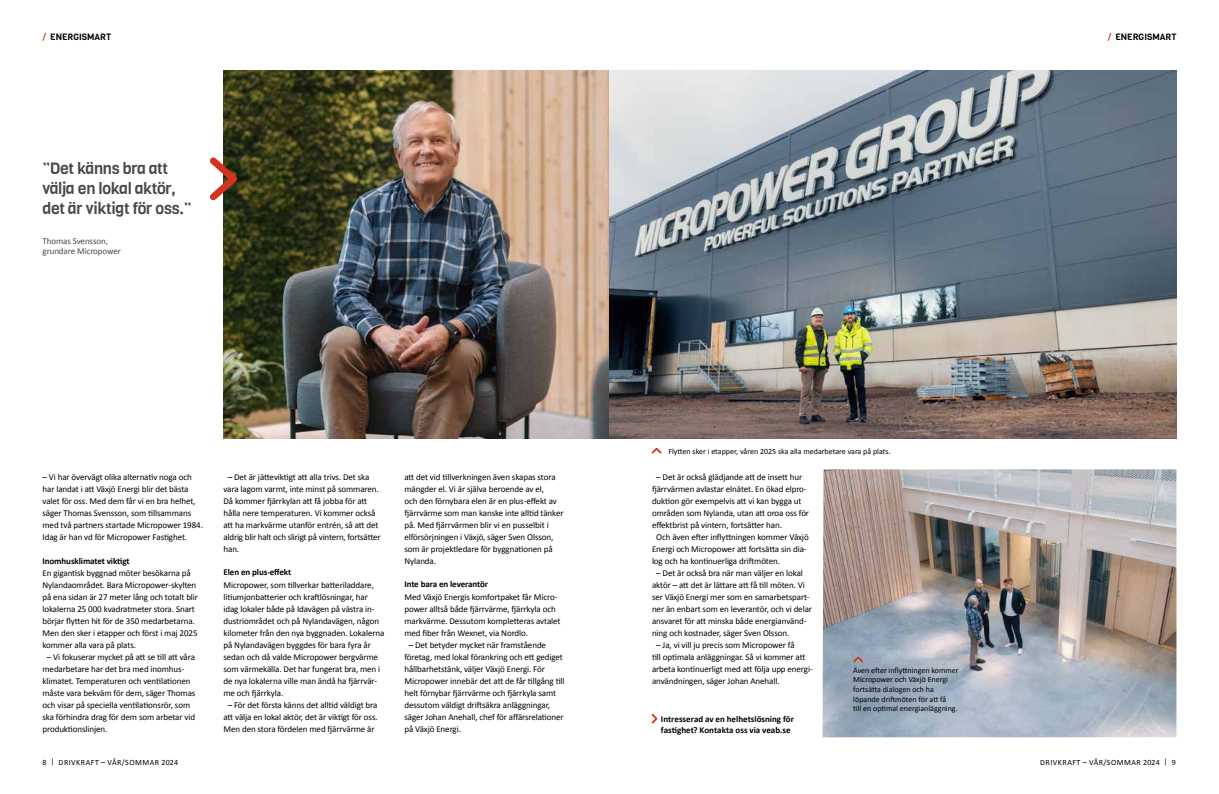
<style>
.page{position:relative;width:1219px;height:794px;background:#fff}
.page>*{position:absolute;margin:0;border:0;box-sizing:border-box;transform-origin:0 0}
.t1{font:16px/20px "Viga";letter-spacing:-.02em;color:#4a4a49}
.t2{font:9px/12px "Calibri";letter-spacing:-.01em;color:#000}
.t3{font:700 9px/11.5px "Calibri";letter-spacing:-.01em;color:#000}
.t4{font:9px/10px "Calibri";letter-spacing:-.01em;color:#4a4a49}
.t5{font:9px "Viga";color:#000}
.t6{font:8px/9.6px "Calibri";color:#000}
.t7{font:8px "Calibri";letter-spacing:.06em;color:#000}
.s1{color:#d4311f}
</style>
<div class="page">
<img style="left:224px;top:71px;width:952px;height:367px">
<svg style="left:210px;top:151px;width:34px;height:55px"></svg>
<img style="left:822px;top:469px;width:354px;height:268px">
<svg style="left:651px;top:713px;width:7px;height:11px"></svg>
<svg style="left:852px;top:655px;width:13px;height:9px"></svg>
<svg style="left:651px;top:447px;width:11px;height:7px"></svg>
<p class="t5" style="left:43px;top:31px;width:70px"><span class="s1">/</span> ENERGISMART</p>
<h1 class="t1" style="left:43px;top:158px;width:150px">”Det känns bra att välja en lokal aktör, det är viktigt för oss.”</h1>
<p class="t4" style="left:43px;top:236px;width:80px">Thomas Svensson, grundare Micropower</p>
<p class="t2" style="left:43px;top:471px;width:162px">– Vi har övervägt olika alternativ noga och har landat i att Växjö Energi blir det bästa valet för oss. Med dem får vi en bra helhet, säger Thomas Svensson, som tillsammans med två partners startade Micropower 1984.<br>Idag är han vd för Micropower Fastighet.</p>
<p class="t3" style="left:43px;top:555px;width:89px">Inomhusklimatet viktigt</p>
<p class="t2" style="left:43px;top:567px;width:157px">En gigantisk byggnad möter besökarna på Nylandaområdet. Bara Micropower-skylten på ena sidan är 27 meter lång och totalt blir lokalerna 25 000 kvadratmeter stora. Snart börjar flytten hit för de 350 medarbetarna.<br>Men den sker i etapper och först i maj 2025 kommer alla vara på plats.</p>
<p class="t2" style="left:43px;top:651px;width:154px;text-indent:4px">– Vi fokuserar mycket på att se till att våra medarbetare har det bra med inomhus&shy;klimatet. Temperaturen och ventilationen måste vara bekväm för dem, säger Thomas och visar på speciella ventilationsrör, som ska förhindra drag för dem som arbetar vid produktionslinjen.</p>
<p class="t2" style="left:223px;top:471px;width:159px;text-indent:4px">– Det är jätteviktigt att alla trivs. Det ska vara lagom varmt, inte minst på sommaren.<br>Då kommer fjärrkylan att få jobba för att hålla nere temperaturen. Vi kommer också att ha markvärme utanför entrén, så att det aldrig blir halt och slirigt på vintern, fortsätter han.</p>
<p class="t3" style="left:223px;top:566px;width:69px">Elen en plus-effekt</p>
<p class="t2" style="left:223px;top:579px;width:162px">Micropower, som tillverkar batteriladdare, litiumjonbatterier och kraftlösningar, har idag lokaler både på Idavägen på västra in&shy;dustriområdet och på Nylandavägen, någon kilometer från den nya byggnaden. Lokalerna på Nylandavägen byggdes för bara fyra år sedan och då valde Micropower bergvärme som värmekälla. Det har fungerat bra, men i de nya lokalerna ville man ändå ha fjärrvär&shy;me och fjärrkyla.</p>
<p class="t2" style="left:223px;top:699px;width:156px;text-align:center">– För det första känns det alltid väldigt bra att välja en lokal aktör, det är viktigt för oss.<br>Men den stora fördelen med fjärrvärme är</p>
<p class="t2" style="left:404px;top:471px;width:161px">att det vid tillverkningen även skapas stora mängder el. Vi är själva beroende av el,<br>och den förnybara elen är en plus-effekt av fjärrvärme som man kanske inte alltid tänker på. Med fjärrvärmen blir vi en pusselbit i elförsörjningen i Växjö, säger Sven Olsson, som är projektledare för byggnationen på Nylanda.</p>
<p class="t3" style="left:404px;top:578px;width:85px">Inte bara en leverantör</p>
<p class="t2" style="left:404px;top:591px;width:158px">Med Växjö Energis komfortpaket får Micro&shy;power alltså både fjärrvärme, fjärrkyla och markvärme. Dessutom kompletteras avtalet med fiber från Wexnet, via Nordlo.</p>
<p class="t2" style="left:404px;top:639px;width:162px;text-indent:4px">– Det betyder mycket när framstående företag, med lokal förankring och ett gediget hållbarhetstänk, väljer Växjö Energi. För Micropower innebär det att de får tillgång till helt förnybar fjärrvärme och fjärrkyla samt dessutom väldigt driftsäkra anläggningar, säger Johan Anehall, chef för affärsrelationer på Växjö Energi.</p>
<p class="t6" style="left:668px;top:446px;width:224px">Flytten sker i etapper, våren 2025 ska alla medarbetare vara på plats.</p>
<p class="t2" style="left:656px;top:471px;width:147px">– Det är också glädjande att de insett hur</p>
<p class="t2" style="left:652px;top:483px;width:156px">fjärrvärmen avlastar elnätet. En ökad elpro-</p>
<p class="t2" style="left:652px;top:495px;width:151px">duktion gör exempelvis att vi kan bygga ut</p>
<p class="t2" style="left:652px;top:507px;width:159px">områden som Nylanda, utan att oroa oss för</p>
<p class="t2" style="left:652px;top:519px;width:132px">effektbrist på vintern, fortsätter han.</p>
<p class="t2" style="left:656px;top:531px;width:154px">Och även efter inflyttningen kommer Växjö</p>
<p class="t2" style="left:652px;top:543px;width:156px">Energi och Micropower att fortsätta sin dia-</p>
<p class="t2" style="left:652px;top:555px;width:130px">log och ha kontinuerliga driftmöten.</p>
<p class="t2" style="left:652px;top:567px;width:162px;text-indent:4px">– Det är också bra när man väljer en lokal aktör – att det är lättare att få till möten. Vi ser Växjö Energi mer som en samarbetspart&shy;ner än enbart som en leverantör, och vi delar ansvaret för att minska både energianvänd&shy;ning och kostnader, säger Sven Olsson.</p>
<p class="t2" style="left:652px;top:639px;width:162px;text-indent:4px">– Ja, vi vill ju precis som Micropower få<br>till optimala anläggningar. Så vi kommer att arbeta kontinuerligt med att följa upp energi&shy;användningen, säger Johan Anehall.</p>
<p class="t3" style="left:661px;top:713px;width:135px">Intresserad av en helhetslösning för fastighet? Kontakta oss via veab.se</p>
<p class="t6" style="left:853px;top:665px;width:107px">Även efter inflyttningen kommer<br>Micropower och Växjö Energi fortsätta dialogen och ha löpande driftmöten för att få<br>till en optimal energianläggning.</p>
<p class="t5" style="left:1108px;top:31px;width:70px"><span class="s1">/</span> ENERGISMART</p>
<p class="t7" style="left:43px;top:757px;width:137px">8 | DRIVKRAFT – VÅR/SOMMAR 2024</p>
<p class="t7" style="left:1040px;top:757px;width:137px">DRIVKRAFT – VÅR/SOMMAR 2024 | 9</p>
</div>
